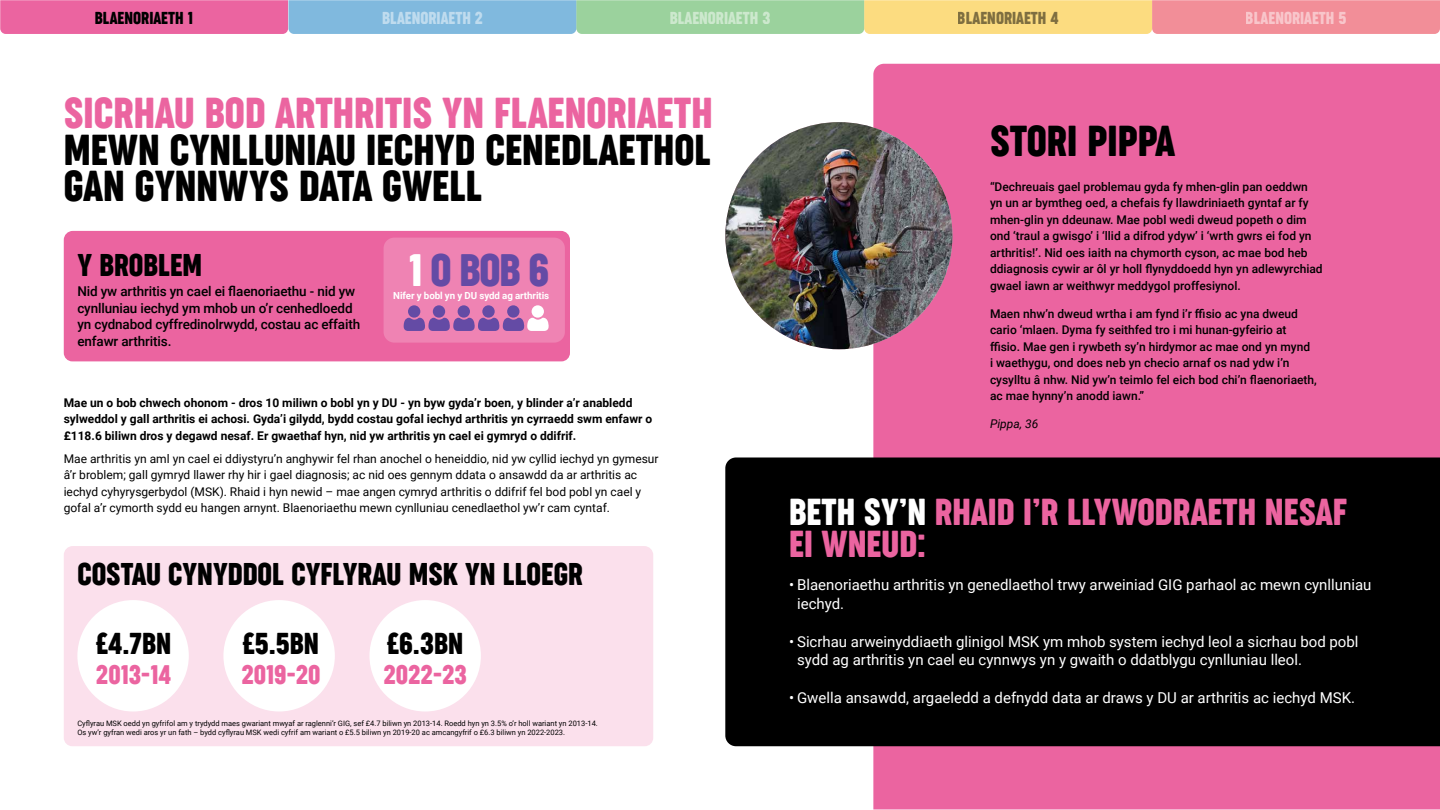
<style>
.page{position:relative;width:1440px;height:810px;background:#fff}
.page>*{position:absolute;margin:0;border:0;box-sizing:border-box;transform-origin:0 0}
.t1{font:43.42px "Versus Arthritis Display";color:#644ba5}
.t2{font:41.25px "Versus Arthritis Display";color:#000}
.t3{font:41.25px "Versus Arthritis Display";color:#eb64a0}
.t4{font:35.78px "Versus Arthritis Display";color:#eb64a0}
.t5{font:30px "Versus Arthritis Display";color:#000}
.t6{font:28.8px "Versus Arthritis Display";color:#000}
.t7{font:25.65px "Versus Arthritis Display";color:#eb64a0}
.t8{font:16.5px "Versus Arthritis Display";color:#fff}
.t9{font:16.5px "Versus Arthritis Display";color:#000}
.t10{font:15px/18.8px "Roboto";color:#fff}
.t11{font:500 13.5px/16.5px "Roboto";letter-spacing:-.01em;color:#000}
.t12{font:500 12px/16.5px "Roboto";color:#000}
.t13{font:12px/16.5px "Roboto";color:#000}
.t14{font:700 12px/16.5px "Roboto";color:#000}
.t15{font:italic 12px "Roboto";color:#000}
.t16{font:700 9.75px "Roboto";letter-spacing:-.01em;color:#fff}
.t17{font:7.5px/9px "Roboto";color:#000}
.s1{color:#fff}
</style>
<div class="page">
<div style="left:873px;top:64px;width:567px;height:745px;background:#eb64a0"></div>
<div style="left:725px;top:458px;width:715px;height:288px;background:#000"></div>
<div style="left:64px;top:231px;width:506px;height:130px;background:#eb64a0;border-radius:9px"></div>
<div style="left:384px;top:238px;width:181px;height:105px;background:#ef83b3;border-radius:11px"></div>
<div style="left:482px;top:305px;width:13px;height:13px;background:#644ba5;border-radius:50%"></div>
<div style="left:408px;top:305px;width:12px;height:13px;background:#644ba5;border-radius:6px"></div>
<div style="left:507px;top:305px;width:13px;height:13px;background:#644ba5;border-radius:6px"></div>
<div style="left:433px;top:305px;width:12px;height:13px;background:#644ba5;border-radius:6px"></div>
<div style="left:458px;top:305px;width:12px;height:13px;background:#644ba5;border-radius:6px"></div>
<div style="left:64px;top:546px;width:589px;height:200px;background:#fbe0ec;border-radius:9px"></div>
<div style="left:77px;top:600px;width:112px;height:111px;background:#fff;border-radius:50%"></div>
<div style="left:223px;top:600px;width:112px;height:111px;background:#fff;border-radius:50%"></div>
<div style="left:369px;top:600px;width:112px;height:111px;background:#fff;border-radius:50%"></div>
<img style="left:725px;top:122px;width:227px;height:227px;border-radius:114px">
<svg style="left:404px;top:318px;width:145px;height:13px"></svg>
<div style="left:532px;top:305px;width:12px;height:13px;background:#fff;border-radius:6px"></div>
<svg style="left:0;top:0;width:1440px;height:34px;background:#cbaca5"></svg>
<h3 class="t9" style="left:95px;top:8px;width:100px">BLAENORIAETH 1</h3>
<h3 class="t8" style="left:382px;top:8px;width:102px">BLAENORIAETH 2</h3>
<h3 class="t8" style="left:670px;top:8px;width:102px">BLAENORIAETH 3</h3>
<h3 class="t9" style="left:958px;top:8px;width:103px">BLAENORIAETH 4</h3>
<h3 class="t8" style="left:1246px;top:8px;width:102px">BLAENORIAETH 5</h3>
<h2 class="t3" style="left:64px;top:89px;width:71px">SICRHAU</h2>
<h2 class="t3" style="left:205px;top:89px;width:92px">BOD ARTHR</h2>
<h2 class="t3" style="left:374px;top:89px;width:283px">ITIS YN FLAENORIAETH</h2>
<h2 class="t2" style="left:64px;top:126px;width:50px">MEWN</h2>
<h2 class="t2" style="left:170px;top:126px;width:265px">CYNLLUNIAU IECHYD</h2>
<h2 class="t2" style="left:485px;top:126px;width:40px">CENED</h2>
<h2 class="t2" style="left:582px;top:126px;width:37px">LAETH</h2>
<h2 class="t2" style="left:674px;top:126px;width:38px">OL</h2>
<h2 class="t2" style="left:64px;top:163px;width:21px">GAN</h2>
<h2 class="t2" style="left:135px;top:163px;width:23px">GYNNWYS</h2>
<h2 class="t2" style="left:299px;top:163px;width:19px">DATA</h2>
<h2 class="t2" style="left:382px;top:163px;width:102px">GWELL</h2>
<h3 class="t5" style="left:77px;top:248px;width:126px">Y BROBLEM</h3>
<p class="t11" style="left:77px;top:283px;width:284px">Nid yw arthritis yn cael ei flaenoriaethu - nid yw cynlluniau iechyd ym mhob un o’r cenhedloedd yn cydnabod cyffredinolrwydd, costau ac effaith enfawr arthritis.</p>
<h1 class="t1" style="left:409px;top:245px;width:142px"><span class="s1">1</span> O BOB 6</h1>
<p class="t16" style="left:393px;top:288px;width:157px">Nifer y bobl yn y DU sydd ag arthritis</p>
<p class="t14" style="left:64px;top:394px;width:590px">Mae un o bob chwech ohonom - dros 10 miliwn o bobl yn y DU - yn byw gyda’r boen, y blinder a’r anabledd sylweddol y gall arthritis ei achosi. Gyda’i gilydd, bydd costau gofal iechyd arthritis yn cyrraedd swm enfawr o £118.6 biliwn dros y degawd nesaf. Er gwaethaf hyn, nid yw arthritis yn cael ei gymryd o ddifrif.</p>
<p class="t13" style="left:64px;top:450px;width:596px">Mae arthritis yn aml yn cael ei ddiystyru’n anghywir fel rhan anochel o heneiddio, nid yw cyllid iechyd yn gymesur â’r broblem; gall gymryd llawer rhy hir i gael diagnosis; ac nid oes gennym ddata o ansawdd da ar arthritis ac iechyd cyhyrysgerbydol (MSK). Rhaid i hyn newid – mae angen cymryd arthritis o ddifrif fel bod pobl yn cael y gofal a’r cymorth sydd eu hangen arnynt. Blaenoriaethu mewn cynlluniau cenedlaethol yw’r cam cyntaf.</p>
<h3 class="t5" style="left:77px;top:557px;width:44px">COSTAU</h3>
<h3 class="t5" style="left:168px;top:557px;width:31px">CYNYDD</h3>
<h3 class="t5" style="left:258px;top:557px;width:101px">OL CYFLYRAU</h3>
<h3 class="t5" style="left:409px;top:557px;width:147px">MSK YN LLOEGR</h3>
<h3 class="t6" style="left:387px;top:627px;width:75px">£6.3BN</h3>
<h3 class="t7" style="left:384px;top:660px;width:85px">2022-23</h3>
<p class="t17" style="left:77px;top:719px;width:522px">Cyflyrau MSK oedd yn gyfrifol am y trydydd maes gwariant mwyaf ar raglenni’r GIG, sef £4.7 biliwn yn 2013-14. Roedd hyn yn 3.5% o’r holl wariant yn 2013-14.<br>Os yw’r gyfran wedi aros yr un fath – bydd cyflyrau MSK wedi cyfrif am wariant o £5.5 biliwn yn 2019-20 ac amcangyfrif o £6.3 biliwn yn 2022-2023.</p>
<h3 class="t6" style="left:96px;top:627px;width:74px">£4.7BN</h3>
<h3 class="t7" style="left:96px;top:660px;width:77px">2013-14</h3>
<h3 class="t6" style="left:243px;top:627px;width:75px">£5.5BN</h3>
<h3 class="t7" style="left:241px;top:660px;width:81px">2019-20</h3>
<h2 class="t2" style="left:990px;top:117px;width:148px">STORI PIPPA</h2>
<p class="t12" style="left:990px;top:178px;width:334px">“Dechreuais gael problemau gyda fy mhen-glin pan oeddwn yn un ar bymtheg oed, a chefais fy llawdriniaeth gyntaf ar fy mhen-glin yn ddeunaw. Mae pobl wedi dweud popeth o dim ond ‘traul a gwisgo’ i ‘llid a difrod ydyw’ i ‘wrth gwrs ei fod yn arthritis!’. Nid oes iaith na chymorth cyson, ac mae bod heb ddiagnosis cywir ar ôl yr holl flynyddoedd hyn yn adlewyrchiad gwael iawn ar weithwyr meddygol proffesiynol.</p>
<p class="t12" style="left:990px;top:305px;width:328px">Maen nhw’n dweud wrtha i am fynd i’r ffisio ac yna dweud cario ‘mlaen. Dyma fy seithfed tro i mi hunan-gyfeirio at ffisio. Mae gen i rywbeth sy’n hirdymor ac mae ond yn mynd<br>i waethygu, ond does neb yn checio arnaf os nad ydw i’n cysylltu â nhw. Nid yw’n teimlo fel eich bod chi’n flaenoriaeth, ac mae hynny’n anodd iawn.”</p>
<p class="t15" style="left:990px;top:415px;width:50px">Pippa, 36</p>
<h3 class="t4" style="left:789px;top:492px;width:384px"><span class="s1">BETH SY’N</span> RHAID I’R LLYWODRAETH</h3>
<h3 class="t4" style="left:1265px;top:492px;width:18px">NESAF</h3>
<h3 class="t4" style="left:789px;top:524px;width:53px">EI WNEUD</h3>
<h3 class="t4" style="left:917px;top:524px;width:11px">:</h3>
<p class="t10" style="left:797px;top:575px;width:576px;text-indent:-8px">• Blaenoriaethu arthritis yn genedlaethol trwy arweiniad GIG parhaol ac mewn cynlluniau iechyd.</p>
<p class="t10" style="left:797px;top:631px;width:563px;text-indent:-8px">• Sicrhau arweinyddiaeth glinigol MSK ym mhob system iechyd leol a sicrhau bod pobl sydd ag arthritis yn cael eu cynnwys yn y gwaith o ddatblygu cynlluniau lleol.</p>
<p class="t10" style="left:789px;top:688px;width:567px">• Gwella ansawdd, argaeledd a defnydd data ar draws y DU ar arthritis ac iechyd MSK.</p>
</div>
